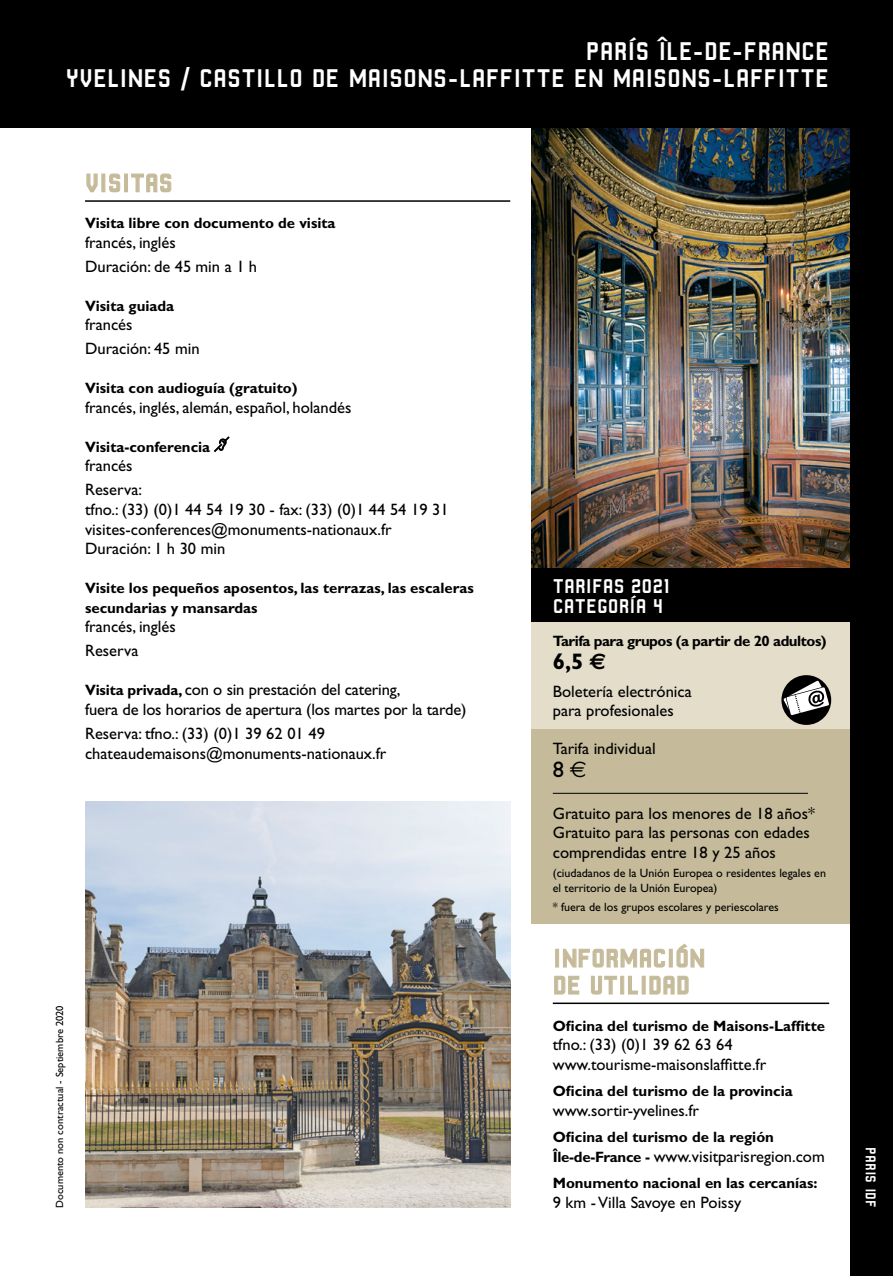
<style>
.page{position:relative;width:893px;height:1276px;background:#fff}
.page>*{position:absolute;margin:0;border:0;box-sizing:border-box;transform-origin:0 0}
.monuments_bandeau_20{font:27px/27px "Robust CMN";letter-spacing:-.005em;color:#fff;text-align:right}
.sous-titre_2016{font:27px/27px "Robust CMN";color:#c5bb9a}
.t1{font:700 22.5px "Gill Sans";color:#000}
.prix_2016{font:22.5px "Gill Sans";color:#000}
.titre_tableau{font:21px/19.5px "Robust CMN";color:#fff}
.sur_reservation_espa{font:16.5px/19.5px "Gill Sans";color:#000}
.intertitre_2016{font:700 15px/19.5px "Gill Sans";color:#000}
.intertitre_2016-2{font:700 15px "Gill Sans";letter-spacing:-.03em;color:#000}
.t2{font:15px "Robust CMN";color:#fff}
.info_tarif_2016{font:12px/15px "Gill Sans";color:#000}
.t3{font:10.5px "Gill Sans";color:#000}
.s1{font-weight:700;font-size:15px}
.s2{font-family:"Euro Sans"}
</style>
<div class="page">
<div style="left:531px;top:567px;width:341px;height:55px;background:#000"></div>
<div style="left:531px;top:622px;width:341px;height:107px;background:#e3ddca"></div>
<div style="left:531px;top:729px;width:341px;height:195px;background:#c5bb9a"></div>
<img style="left:531px;top:128px;width:319px;height:439px">
<div style="left:781px;top:675px;width:50px;height:50px;background:#000;border-radius:50%"></div>
<svg style="left:783px;top:680px;width:46px;height:35px"></svg>
<hr style="left:553px;top:793px;width:255px;height:1px;background:#000">
<hr style="left:553px;top:1002px;width:276px;height:2px;background:#000">
<div style="left:555px;top:948px;width:4px;height:19px;border:1px solid #c5bb9a"></div>
<svg style="left:563px;top:948px;width:102px;height:20px"></svg>
<div style="left:669px;top:948px;width:4px;height:19px;border:1px solid #c5bb9a"></div>
<svg style="left:676px;top:943px;width:29px;height:25px"></svg>
<svg style="left:554px;top:975px;width:26px;height:20px"></svg>
<svg style="left:591px;top:975px;width:26px;height:20px"></svg>
<div style="left:620px;top:975px;width:4px;height:19px;border:1px solid #c5bb9a"></div>
<svg style="left:628px;top:975px;width:10px;height:20px"></svg>
<div style="left:642px;top:975px;width:4px;height:19px;border:1px solid #c5bb9a"></div>
<svg style="left:649px;top:975px;width:40px;height:20px"></svg>
<hr style="left:85px;top:200px;width:425px;height:2px;background:#000">
<svg style="left:86px;top:173px;width:12px;height:20px"></svg>
<div style="left:101px;top:173px;width:4px;height:19px;border:1px solid #c5bb9a"></div>
<svg style="left:109px;top:173px;width:12px;height:20px"></svg>
<div style="left:124px;top:173px;width:4px;height:19px;border:1px solid #c5bb9a"></div>
<svg style="left:131px;top:173px;width:41px;height:20px"></svg>
<svg style="left:214px;top:437px;width:15px;height:14px"></svg>
<img style="left:85px;top:801px;width:425px;height:407px">
<div style="left:0;top:0;width:893px;height:128px;background:#000"></div>
<div style="left:850px;top:128px;width:43px;height:1148px;background:#000"></div>
<p class="monuments_bandeau_20" style="left:65px;top:37px;width:765px">PARÍS ÎLE-DE-FRANCE<br>YVELINES / CASTILLO DE MAISONS-LAFFITTE EN MAISONS-LAFFITTE</p>
<p class="sous-titre_2016" style="left:85px;top:169px;width:89px">VISITAS</p>
<p class="intertitre_2016" style="left:85px;top:213px;width:252px">Visita libre con documento de visita</p>
<p class="sur_reservation_espa" style="left:85px;top:233px;width:92px">francés, inglés</p>
<p class="sur_reservation_espa" style="left:85px;top:256px;width:173px">Duración: de 45 min a 1 h</p>
<p class="intertitre_2016" style="left:85px;top:296px;width:91px">Visita guiada</p>
<p class="sur_reservation_espa" style="left:85px;top:315px;width:49px">francés</p>
<p class="sur_reservation_espa" style="left:85px;top:339px;width:116px">Duración: 45 min</p>
<p class="intertitre_2016" style="left:85px;top:378px;width:214px">Visita con audioguía (gratuito)</p>
<p class="sur_reservation_espa" style="left:85px;top:397px;width:268px">francés, inglés, alemán, español, holandés</p>
<p class="intertitre_2016" style="left:85px;top:437px;width:127px">Visita-conferencia</p>
<p class="sur_reservation_espa" style="left:85px;top:456px;width:49px">francés</p>
<p class="sur_reservation_espa" style="left:85px;top:480px;width:365px">Reserva:<br>tfno.: (33) (0)1 44 54 19 30 - fax: (33) (0)1 44 54 19 31 visites-conferences@monuments-nationaux.fr</p>
<p class="sur_reservation_espa" style="left:85px;top:539px;width:142px">Duración: 1 h 30 min</p>
<p class="intertitre_2016" style="left:85px;top:578px;width:390px">Visite los pequeños aposentos, las terrazas, las escaleras secundarias y mansardas</p>
<p class="sur_reservation_espa" style="left:85px;top:617px;width:92px">francés, inglés</p>
<p class="sur_reservation_espa" style="left:85px;top:641px;width:55px">Reserva</p>
<p class="sur_reservation_espa" style="left:85px;top:680px;width:383px"><span class="s1">Visita privada,</span> con o sin prestación del catering,<br>fuera de los horarios de apertura (los martes por la tarde)</p>
<p class="sur_reservation_espa" style="left:85px;top:723px;width:241px">Reserva: tfno.: (33) (0)1 39 62 01 49</p>
<p class="sur_reservation_espa" style="left:85px;top:743px;width:303px">chateaudemaisons@monuments-nationaux.fr</p>
<p class="t3" style="left:54px;top:1208px;width:204px;rotate:-90deg">Documento non contractual - Septiembre 2020</p>
<p class="titre_tableau" style="left:553px;top:576px;width:119px">TARIFAS 2021<br>CATEGORÍA 4</p>
<p class="intertitre_2016-2" style="left:553px;top:632px;width:275px">Tarifa para grupos (a partir de 20 adultos)</p>
<p class="t1" style="left:553px;top:648px;width:55px">6,5 <span class="s2">€</span></p>
<p class="sur_reservation_espa" style="left:553px;top:681px;width:141px">Boletería electrónica para profesionales</p>
<p class="sur_reservation_espa" style="left:553px;top:739px;width:104px">Tarifa individual</p>
<p class="prix_2016" style="left:553px;top:756px;width:35px">8 <span class="s2">€</span></p>
<p class="sur_reservation_espa" style="left:553px;top:803px;width:264px">Gratuito para los menores de 18 años*</p>
<p class="sur_reservation_espa" style="left:553px;top:823px;width:258px">Gratuito para las personas con edades comprendidas entre 18 y 25 años</p>
<p class="info_tarif_2016" style="left:553px;top:865px;width:275px">(ciudadanos de la Unión Europea o residentes legales en el territorio de la Unión Europea)</p>
<p class="info_tarif_2016" style="left:553px;top:900px;width:227px">* fuera de los grupos escolares y periescolares</p>
<p class="sous-titre_2016" style="left:553px;top:944px;width:154px">INFORMACIÓN<br>DE UTILIDAD</p>
<p class="intertitre_2016" style="left:553px;top:1015px;width:274px">Oficina del turismo de Maisons-Laffitte</p>
<p class="sur_reservation_espa" style="left:553px;top:1035px;width:215px">tfno.: (33) (0)1 39 62 63 64 www.tourisme-maisonslaffitte.fr</p>
<p class="intertitre_2016" style="left:553px;top:1081px;width:242px">Oficina del turismo de la provincia</p>
<p class="sur_reservation_espa" style="left:553px;top:1100px;width:148px">www.sortir-yvelines.fr</p>
<p class="intertitre_2016" style="left:553px;top:1127px;width:223px">Oficina del turismo de la región</p>
<p class="sur_reservation_espa" style="left:553px;top:1146px;width:273px"><span class="s1">Île-de-France -</span> www.visitparisregion.com</p>
<p class="intertitre_2016" style="left:553px;top:1173px;width:266px">Monumento nacional en las cercanías:</p>
<p class="sur_reservation_espa" style="left:553px;top:1192px;width:190px">9 km - Villa Savoye en Poissy</p>
<p class="t2" style="left:879px;top:1147px;width:62px;rotate:90deg">PARIS IDF</p>
</div>
